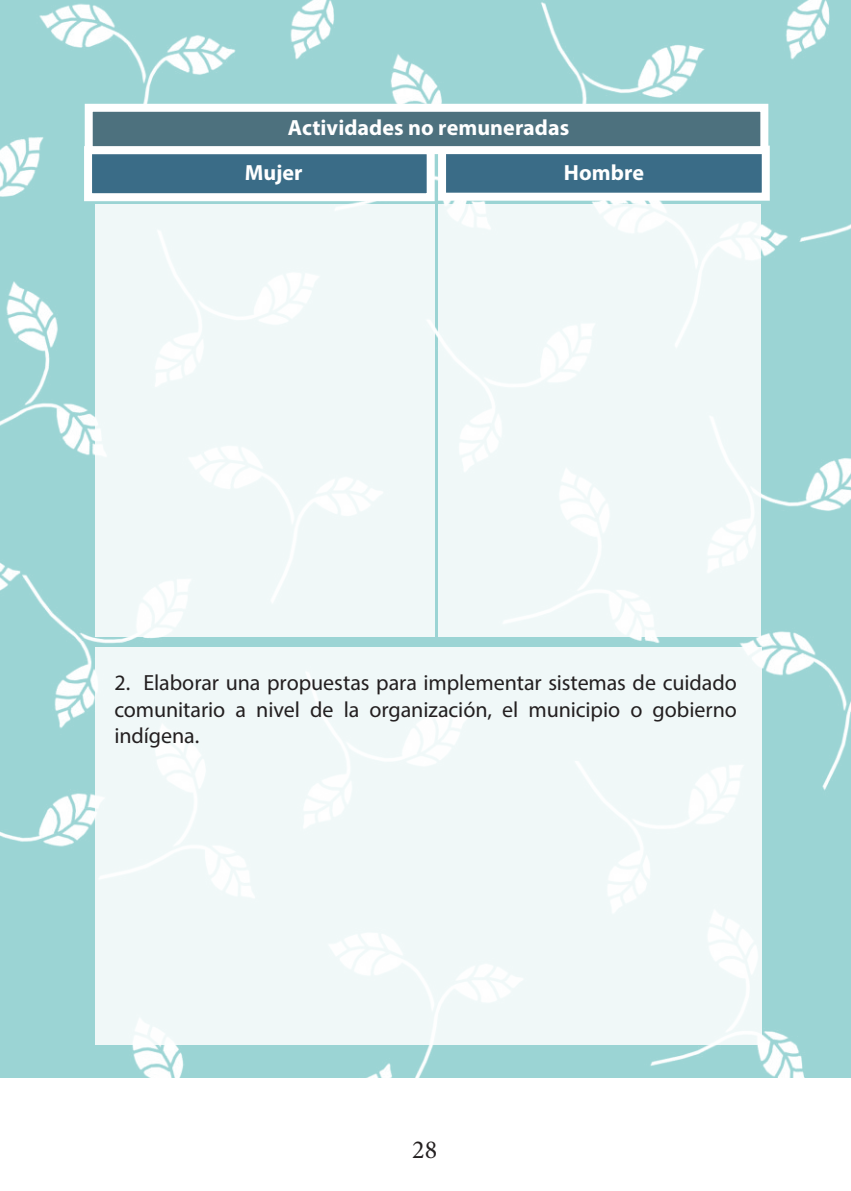
<style>
.page{position:relative;width:851px;height:1191px;background:#fff}
.page>*{position:absolute;margin:0;border:0;box-sizing:border-box;transform-origin:0 0}
.t1{font:26px "Minion Pro";color:#231f20}
.t2{font:22px/26.4px "Myriad Pro";letter-spacing:-.005em;color:#231f20;text-align:justify}
.t3{font:700 22px "Myriad Pro";color:#fff}
</style>
<div class="page">
<img style="left:0;top:0;width:850px;height:1077px">
<div style="left:95px;top:648px;width:666px;height:397px;background:#f0f8f8"></div>
<div style="left:84px;top:146px;width:350px;height:55px;background:#3a6c87;border:8px solid #fff"></div>
<div style="left:438px;top:146px;width:331px;height:55px;background:#3a6c87;border:8px solid #fff"></div>
<div style="left:95px;top:204px;width:339px;height:432px;background:#f0f8f8"></div>
<div style="left:438px;top:204px;width:322px;height:432px;background:linear-gradient(to right,#f1f8f8,#f1f9f9)"></div>
<div style="left:85px;top:104px;width:683px;height:50px;background:#4d717e;border:8px solid #fff"></div>
<p class="t3" style="left:288px;top:113px;width:283px">Actividades no remuneradas</p>
<p class="t3" style="left:245px;top:158px;width:59px">Mujer</p>
<p class="t3" style="left:563px;top:158px;width:82px">Hombre</p>
<p class="t2" style="left:114px;top:669px;width:624px">2. Elaborar una propuestas para implementar sistemas de cuidado comunitario a nivel de la organización, el municipio o gobierno indígena.</p>
<p class="t1" style="left:412px;top:1132px;width:26px">28</p>
</div>
